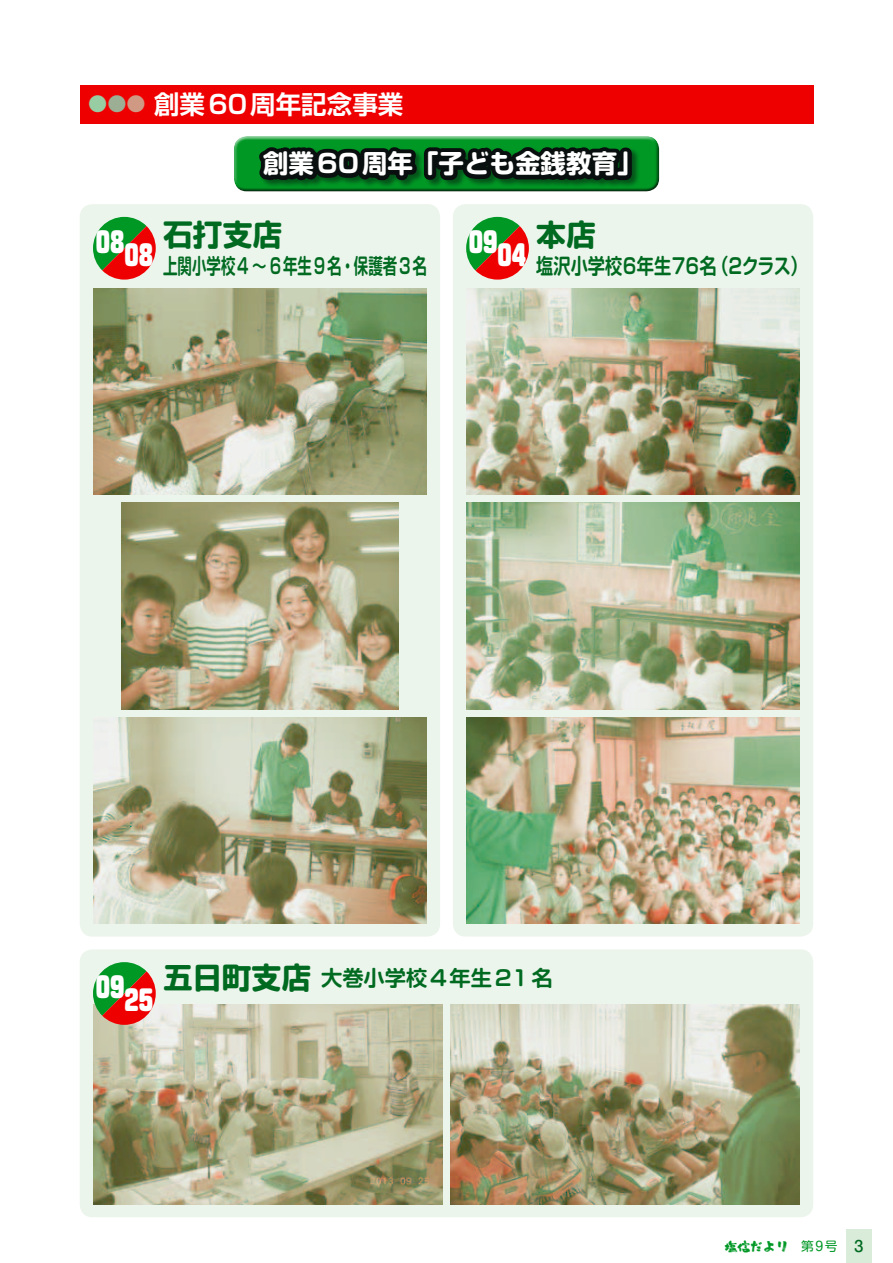
<style>
.page{position:relative;width:893px;height:1263px;background:#fff}
.page>*{position:absolute;margin:0;border:0;box-sizing:border-box;transform-origin:0 0}
.t1{font:700 29.7px "Soft Go Std";color:#006a21}
.t2{font:900 28.65px "Soft Go Std";color:#fff}
.t3{font:700 25.5px "Soft Go Std";color:#fff}
.t4{font:700 25.5px "Shin Go Pr 6 De";color:#fff}
.t5{font:700 21.3px "Soft Go Std De";color:#006a21;scale:.68 1}
.t6{font:700 21.3px "Soft Go Std De";color:#006a21;scale:.81 1}
.t7{font:700 21.3px "Soft Go Std De";color:#006a21}
.t8{font:12.75px "Kasumi";color:#009825}
.s1{font-size:19.2px;color:#98cca2}
.s2{font-size:19.2px;color:#9caf94}
.s3{font-size:19.2px;color:#cf9984}
.s4{font-family:"Soft Go Std";font-size:29.7px}
.s5{font-family:"Shin M Go Pro"}
.s6{font-family:"Shin M Go Pro";font-weight:500;font-size:14.85px;color:#006a21}
</style>
<div class="page">
<hr style="left:0;top:0;width:1px;height:723px;background:#009825">
<div style="left:80px;top:85px;width:733px;height:38px;background:#ef0000"></div>
<div style="left:233px;top:139px;width:428px;height:55px;background:#090f0e;opacity:.75"></div>
<div style="left:80px;top:204px;width:360px;height:732px;background:#ecf5ec;border-radius:13px"></div>
<div style="left:80px;top:949px;width:733px;height:268px;background:#ecf5ec;border-radius:13px"></div>
<div style="left:453px;top:204px;width:360px;height:732px;background:#ecf5ec;border-radius:13px"></div>
<svg style="left:93px;top:217px;width:63px;height:63px"></svg>
<svg style="left:244px;top:123px;width:392px;height:157px"></svg>
<img style="left:93px;top:718px;width:334px;height:206px">
<img style="left:121px;top:503px;width:277px;height:206px">
<img style="left:93px;top:288px;width:334px;height:206px">
<img style="left:466px;top:718px;width:334px;height:206px">
<img style="left:466px;top:503px;width:334px;height:206px">
<img style="left:466px;top:288px;width:334px;height:206px">
<img style="left:93px;top:1005px;width:349px;height:199px">
<svg style="left:93px;top:962px;width:63px;height:63px;background:#906e3f"></svg>
<img style="left:451px;top:1005px;width:349px;height:199px">
<div style="left:846px;top:1229px;width:26px;height:34px;background:#d9ebd9"></div>
<p class="t4" style="left:88px;top:83px;width:317px"><span class="s1">●</span><span class="s2">●</span><span class="s3">●</span> 創業60周年記念事業</p>
<p class="t3" style="left:263px;top:146px;width:381px">創業60周年「子ども金銭教育」</p>
<h2 class="t2" style="left:96px;top:228px;width:59px">0808</h2>
<h1 class="t1" style="left:536px;top:213px;width:61px">本店</h1>
<h1 class="t1" style="left:163px;top:213px;width:121px">石打支店</h1>
<p class="t5" style="left:163px;top:251px;width:389px">上関小学校4 ～ 6年生9名・保護者3名</p>
<h2 class="t2" style="left:469px;top:228px;width:59px">0904</h2>
<p class="t6" style="left:536px;top:251px;width:336px">塩沢小学校6年生76名（2クラス）</p>
<h2 class="t2" style="left:96px;top:973px;width:59px">0925</h2>
<p class="t7" style="left:163px;top:962px;width:391px"><span class="s4">五日町支店</span> 大巻小学校4年生21名</p>
<p class="t8" style="left:725px;top:1239px;width:140px">塩信だより<span class="s5">　第9号</span> <span class="s6">3</span></p>
</div>
